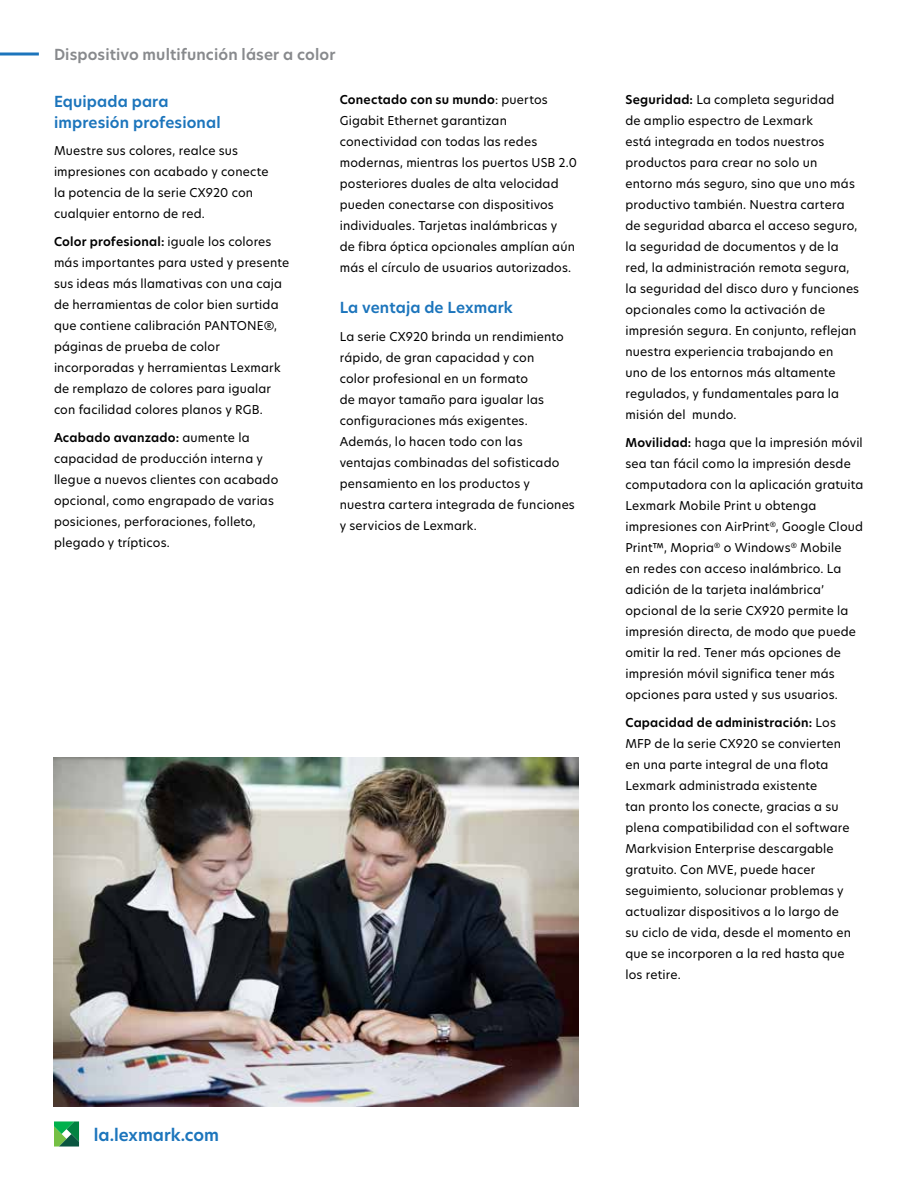
<style>
.page{position:relative;width:918px;height:1188px;background:#fff}
.page>*{position:absolute;margin:0;border:0;box-sizing:border-box;transform-origin:0 0}
.t1{font:600 16.5px "TP Hero";color:#1c75bc}
.t2{font:600 15px/21px "TP Hero";letter-spacing:.01em;color:#1c75bc}
.t3{font:600 15px "TP Hero";letter-spacing:.01em;color:#888a8d}
.t4{font:12px/21px "TP Hero";letter-spacing:.015em;color:#000}
.s1{font-weight:600}
</style>
<div class="page">
<svg style="left:0;top:52px;width:39px;height:4px"></svg>
<svg style="left:54px;top:1121px;width:25px;height:26px"></svg>
<img style="left:54px;top:758px;width:524px;height:349px">
<p class="t3" style="left:54px;top:44px;width:283px">Dispositivo multifunción láser a color</p>
<p class="t2" style="left:54px;top:91px;width:168px">Equipada para impresión profesional</p>
<p class="t4" style="left:54px;top:140px;width:216px">Muestre sus colores, realce sus impresiones con acabado y conecte la potencia de la serie CX920 con cualquier entorno de red.</p>
<p class="t4" style="left:54px;top:231px;width:237px"><span class="s1">Color profesional:</span> iguale los colores más importantes para usted y presente sus ideas más llamativas con una caja de herramientas de color bien surtida que contiene calibración PANTONE®, páginas de prueba de color incorporadas y herramientas Lexmark de remplazo de colores para igualar con facilidad colores planos y RGB.</p>
<p class="t4" style="left:54px;top:427px;width:226px"><span class="s1">Acabado avanzado:</span> aumente la capacidad de producción interna y llegue a nuevos clientes con acabado opcional, como engrapado de varias posiciones, perforaciones, folleto, plegado y trípticos.</p>
<p class="t4" style="left:340px;top:89px;width:239px"><span class="s1">Conectado con su mundo</span>: puertos Gigabit Ethernet garantizan conectividad con todas las redes modernas, mientras los puertos USB 2.0 posteriores duales de alta velocidad pueden conectarse con dispositivos individuales. Tarjetas inalámbricas y<br>de fibra óptica opcionales amplían aún más el círculo de usuarios autorizados.</p>
<p class="t2" style="left:340px;top:297px;width:175px">La ventaja de Lexmark</p>
<p class="t4" style="left:340px;top:326px;width:237px">La serie CX920 brinda un rendimiento rápido, de gran capacidad y con<br>color profesional en un formato<br>de mayor tamaño para igualar las configuraciones más exigentes.<br>Además, lo hacen todo con las ventajas combinadas del sofisticado pensamiento en los productos y nuestra cartera integrada de funciones y servicios de Lexmark.</p>
<p class="t4" style="left:626px;top:89px;width:235px"><span class="s1">Seguridad:</span> La completa seguridad<br>de amplio espectro de Lexmark<br>está integrada en todos nuestros productos para crear no solo un entorno más seguro, sino que uno más productivo también. Nuestra cartera de seguridad abarca el acceso seguro, la seguridad de documentos y de la red, la administración remota segura, la seguridad del disco duro y funciones opcionales como la activación de impresión segura. En conjunto, reflejan nuestra experiencia trabajando en<br>uno de los entornos más altamente regulados, y fundamentales para la misión del mundo.</p>
<p class="t4" style="left:625px;top:432px;width:239px"><span class="s1">Movilidad:</span> haga que la impresión móvil sea tan fácil como la impresión desde computadora con la aplicación gratuita Lexmark Mobile Print u obtenga impresiones con AirPrint<sup>®</sup>, Google Cloud Print™, Mopria<sup>®</sup> o Windows<sup>®</sup> Mobile<br>en redes con acceso inalámbrico. La adición de la tarjeta inalámbrica’ opcional de la serie CX920 permite la impresión directa, de modo que puede omitir la red. Tener más opciones de impresión móvil significa tener más opciones para usted y sus usuarios.</p>
<p class="t4" style="left:625px;top:712px;width:227px"><span class="s1">Capacidad de administración:</span> Los MFP de la serie CX920 se convierten en una parte integral de una flota Lexmark administrada existente<br>tan pronto los conecte, gracias a su plena compatibilidad con el software Markvision Enterprise descargable gratuito. Con MVE, puede hacer seguimiento, solucionar problemas y actualizar dispositivos a lo largo de su ciclo de vida, desde el momento en que se incorporen a la red hasta que los retire.</p>
<h1 class="t1" style="left:94px;top:1123px;width:127px">la.lexmark.com</h1>
</div>
